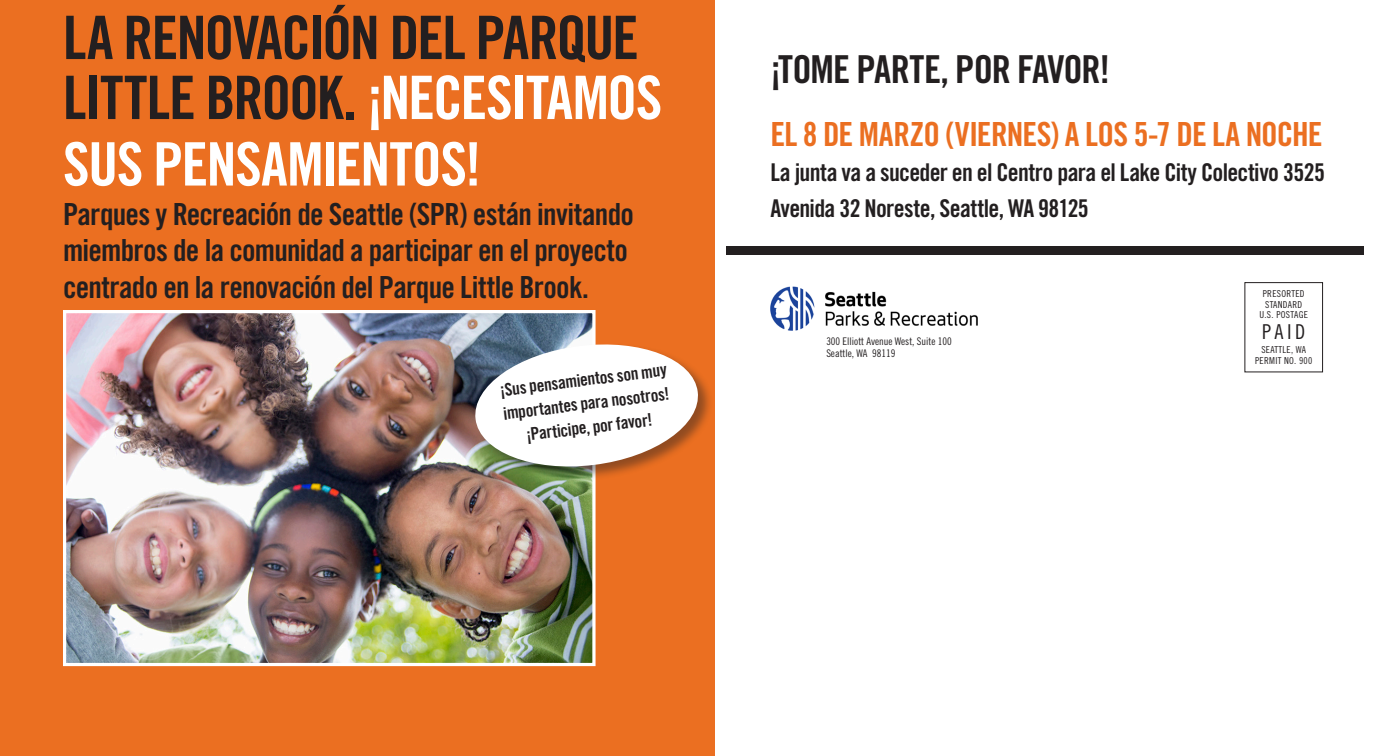
<style>
.page{position:relative;width:1386px;height:756px;background:#fff}
.page>*{position:absolute;margin:0;border:0;box-sizing:border-box;transform-origin:0 0}
.t1{font:60.02px/60px "Trade Gothic LT Std Bd Cn 20";letter-spacing:-.035em;color:#231f20}
.t2{font:60.02px "Trade Gothic LT Std Bd Cn 20";letter-spacing:-.02em;color:#fff}
.t3{font:38.5px "Trade Gothic LT Std Bd Cn 20";letter-spacing:-.03em;color:#231f20}
.t4{font:33.25px "Trade Gothic LT Std Bd Cn 20";letter-spacing:-.02em;color:#eb6f21}
.t5{font:30.45px/36.6px "Trade Gothic LT Std Bd Cn 20";letter-spacing:-.025em;color:#231f20}
.t6{font:24.5px/35.4px "Trade Gothic LT Std Bd Cn 20";letter-spacing:-.025em;color:#231f20}
.t7{font:20.47px "Trade Gothic LT Std Cn 18";color:#231f20}
.t8{font:17.5px/23.8px "Trade Gothic LT Std Bd Cn 20";color:#231f20;text-align:center}
.t9{font:10.5px "Trade Gothic LT Std Cn 18";color:#231f20}
.t10{font:9.62px "Trade Gothic LT Std Cn 18";letter-spacing:.03em;color:#231f20}
.s1{color:#fff}
</style>
<div class="page">
<div style="left:0;top:0;width:714px;height:756px;background:#eb6f21"></div>
<div style="left:1244px;top:282px;width:79px;height:90px;border:1px solid #231f20"></div>
<img style="left:770px;top:286px;width:208px;height:45px">
<div style="left:726px;top:246px;width:637px;height:9px;background:#231f20"></div>
<img style="left:67px;top:314px;width:525px;height:348px">
<div style="left:63px;top:310px;width:533px;height:356px;border:3px solid #fff"></div>
<div style="left:474px;top:343px;width:239px;height:139px;background:#231f20;opacity:.45"></div>
<svg style="left:472px;top:339px;width:230px;height:133px;background:#dfd1c7"></svg>
<p class="t1" style="left:63px;top:7px;width:601px">LA RENOVACIÓN DEL PARQUE<br>LITTLE BROOK. <span class="s1">¡NECESITAMOS</span></p>
<p class="t2" style="left:63px;top:128px;width:420px">SUS PENSAMIENTOS!</p>
<p class="t5" style="left:63px;top:195px;width:572px">Parques y Recreación de Seattle (SPR) están invitando miembros de la comunidad a participar en el proyecto centrado en la renovación del Parque Little Brook.</p>
<p class="t8" style="left:499px;top:378px;width:169px;rotate:-7deg">¡Sus pensamientos son muy importantes para nosotros! ¡Participe, por favor!</p>
<p class="t3" style="left:770px;top:46px;width:341px">¡TOME PARTE, POR FAVOR!</p>
<p class="t4" style="left:770px;top:114px;width:554px">EL 8 DE MARZO (VIERNES) A LOS 5-7 DE LA NOCHE</p>
<p class="t6" style="left:770px;top:155px;width:556px">La junta va a suceder en el Centro para el Lake City Colectivo 3525<br>Avenida 32 Noreste, Seattle, WA 98125</p>
<p class="t9" style="left:826px;top:335px;width:127px">300 Elliott Avenue West, Suite 100</p>
<p class="t9" style="left:826px;top:347px;width:71px">Seattle, WA 98119</p>
<p class="t10" style="left:1263px;top:287px;width:43px">PRESORTED</p>
<p class="t10" style="left:1265px;top:298px;width:39px">STANDARD</p>
<p class="t10" style="left:1260px;top:309px;width:50px">U.S. POSTAGE</p>
<p class="t7" style="left:1262px;top:320px;width:45px">PAID</p>
<p class="t10" style="left:1261px;top:343px;width:46px">SEATTLE, WA</p>
<p class="t10" style="left:1255px;top:354px;width:59px">PERMIT NO. 900</p>
</div>
